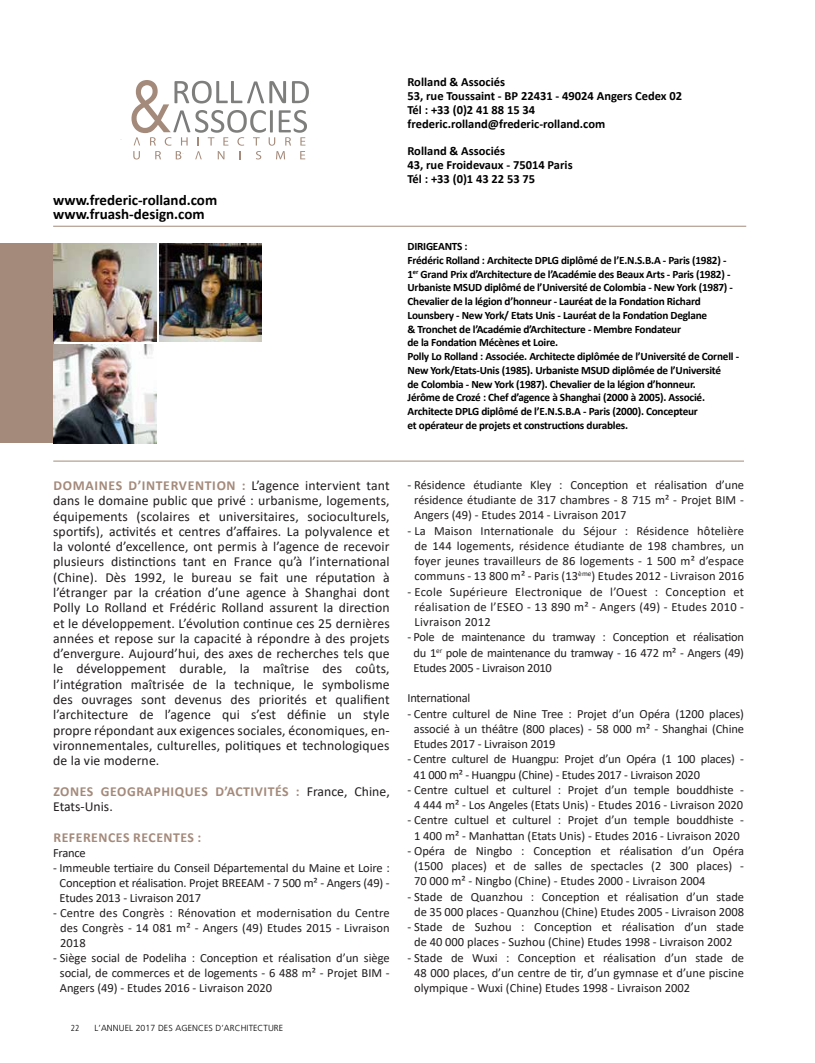
<style>
.page{position:relative;width:815px;height:1063px;background:#fff}
.page>*{position:absolute;margin:0;border:0;box-sizing:border-box;transform-origin:0 0}
.t1{font:700 15px/13.8px "Calibri";color:#000}
.t2{font:13.75px/15.2px "Calibri";letter-spacing:.01em;color:#211d1e;text-align:justify}
.t3{font:700 13.75px/15.2px "Calibri";letter-spacing:.04em;color:#a48a7b}
.t4{font:12.5px/15.2px "Calibri";color:#211d1e;text-align:justify}
.t5{font:700 12.5px/13.8px "Calibri";color:#000}
.t6{font:12.5px/15.2px "Calibri";letter-spacing:-.02em;color:#211d1e}
.t7{font:700 11.25px/13.8px "Calibri";letter-spacing:-.02em;color:#000}
.t8{font:300 8.75px "Frutiger LT";letter-spacing:.01em;color:#000}
.t9{font:300 condensed 8.75px "Frutiger LT Std";color:#000}
.s1{font-weight:700;color:#a48a7b}
.s2{font-weight:400;color:#211d1e}
</style>
<div class="page">
<div style="left:0;top:244px;width:53px;height:199px;background:#a48a7b"></div>
<hr style="left:53px;top:226px;width:693px;height:1px;background:#a48a7b">
<hr style="left:53px;top:461px;width:691px;height:1px;background:#a48a7b">
<svg style="left:121px;top:80px;width:188px;height:79px"></svg>
<img style="left:160px;top:244px;width:101px;height:98px">
<img style="left:53px;top:345px;width:104px;height:98px">
<img style="left:53px;top:244px;width:104px;height:98px">
<p class="t1" style="left:53px;top:193px;width:166px">www.frederic-rolland.com www.fruash-design.com</p>
<p class="t5" style="left:407px;top:75px;width:276px">Rolland &amp; Associés<br>53, rue Toussaint - BP 22431 - 49024 Angers Cedex 02<br>Tél : +33 (0)2 41 88 15 34 frederic.rolland@frederic-rolland.com</p>
<p class="t5" style="left:407px;top:144px;width:167px">Rolland &amp; Associés<br>43, rue Froidevaux - 75014 Paris<br>Tél : +33 (0)1 43 22 53 75</p>
<p class="t7" style="left:407px;top:239px;width:333px">DIRIGEANTS :<br>Frédéric Rolland : Architecte DPLG diplômé de l’E.N.S.B.A - Paris (1982) - 1<sup>er</sup> Grand Prix d’Architecture de l’Académie des Beaux Arts - Paris (1982) - Urbaniste MSUD diplômé de l’Université de Colombia - New York (1987) - Chevalier de la légion d’honneur - Lauréat de la Fondation Richard Lounsbery - New York/ Etats Unis - Lauréat de la Fondation Deglane<br>&amp; Tronchet de l’Académie d’Architecture - Membre Fondateur<br>de la Fondation Mécènes et Loire.<br>Polly Lo Rolland : Associée. Architecte diplômée de l’Université de Cornell - New York/Etats-Unis (1985). Urbaniste MSUD diplômée de l’Université<br>de Colombia - New York (1987). Chevalier de la légion d’honneur.<br>Jérôme de Crozé : Chef d’agence à Shanghai (2000 à 2005). Associé.<br>Architecte DPLG diplômé de l’E.N.S.B.A - Paris (2000). Concepteur<br>et opérateur de projets et constructions durables.</p>
<p class="t2" style="left:53px;top:477px;width:338px"><span class="s1">DOMAINES D’INTERVENTION :</span> L’agence intervient tant dans le domaine public que privé : urbanisme, logements, équipements (scolaires et universitaires, socioculturels, sportifs), activités et centres d’affaires. La polyvalence et la volonté d’excellence, ont permis à l’agence de recevoir plusieurs distinctions tant en France qu’à l’international (Chine). Dès 1992, le bureau se fait une réputation à l’étranger par la création d’une agence à Shanghai dont Polly Lo Rolland et Frédéric Rolland assurent la direction et le développement. L’évolution continue ces 25 dernières années et repose sur la capacité à répondre à des projets d’envergure. Aujourd’hui, des axes de recherches tels que le développement durable, la maîtrise des coûts, l’intégration maîtrisée de la technique, le symbolisme des ouvrages sont devenus des priorités et qualifient l’architecture de l’agence qui s’est définie un style propre répondant aux exigences sociales, économiques, en&shy;vironnementales, culturelles, politiques et technologiques de la vie moderne.</p>
<p class="t3" style="left:53px;top:783px;width:338px">ZONES GEOGRAPHIQUES D’ACTIVITÉS : <span class="s2">France, Chine,<br>Etats-Unis.</span></p>
<p class="t3" style="left:53px;top:829px;width:149px">REFERENCES RECENTES :</p>
<p class="t4" style="left:53px;top:845px;width:34px">France</p>
<p class="t4" style="left:60px;top:860px;width:332px;text-indent:-6px">- Immeuble tertiaire du Conseil Départemental du Maine et Loire :<br>Conception et réalisation. Projet BREEAM - 7 500 m² - Angers (49) - Etudes 2013 - Livraison 2017</p>
<p class="t4" style="left:60px;top:905px;width:331px;text-indent:-7px">- Centre des Congrès : Rénovation et modernisation du Centre des Congrès - 14 081 m² - Angers (49) Etudes 2015 - Livraison 2018</p>
<p class="t4" style="left:60px;top:950px;width:331px;text-indent:-7px">- Siège social de Podeliha : Conception et réalisation d’un siège social, de commerces et de logements - 6 488 m² - Projet BIM - Angers (49) - Etudes 2016 - Livraison 2020</p>
<p class="t9" style="left:71px;top:1023px;width:10px">22</p>
<p class="t8" style="left:95px;top:1023px;width:190px">L’ANNUEL 2017 DES AGENCES D’ARCHITECTURE</p>
<p class="t4" style="left:414px;top:477px;width:331px;text-indent:-7px">- Résidence étudiante Kley : Conception et réalisation d’une résidence étudiante de 317 chambres - 8 715 m² - Projet BIM - Angers (49) - Etudes 2014 - Livraison 2017</p>
<p class="t4" style="left:407px;top:523px;width:338px;text-align:center">- La Maison Internationale du Séjour : Résidence hôtelière de 144 logements, résidence étudiante de 198 chambres, un foyer jeunes travailleurs de 86 logements - 1 500 m² d’espace communs - 13 800 m² - Paris (13<sup>ème</sup>) Etudes 2012 - Livraison 2016</p>
<p class="t4" style="left:415px;top:584px;width:331px;text-indent:-7px">- Ecole Supérieure Electronique de l’Ouest : Conception et réalisation de l’ESEO - 13 890 m² - Angers (49) - Etudes 2010 - Livraison 2012</p>
<p class="t4" style="left:414px;top:629px;width:332px;text-indent:-6px">- Pole de maintenance du tramway : Conception et réalisation du 1<sup>er</sup> pole de maintenance du tramway - 16 472 m² - Angers (49)<br>Etudes 2005 - Livraison 2010</p>
<p class="t6" style="left:407px;top:690px;width:64px">International</p>
<p class="t4" style="left:414px;top:706px;width:332px;text-indent:-6px">- Centre culturel de Nine Tree : Projet d’un Opéra (1200 places) associé à un théâtre (800 places) - 58 000 m² - Shanghai (Chine Etudes 2017 - Livraison 2019</p>
<p class="t6" style="left:414px;top:751px;width:332px;text-indent:-6px">- Centre culturel de Huangpu: Projet d’un Opéra (1 100 places) -<br>41 000 m² - Huangpu (Chine) - Etudes 2017 - Livraison 2020</p>
<p class="t4" style="left:407px;top:782px;width:338px;text-align:center">- Centre cultuel et culturel : Projet d’un temple bouddhiste -<br>4 444 m² - Los Angeles (Etats Unis) - Etudes 2016 - Livraison 2020</p>
<p class="t4" style="left:407px;top:812px;width:338px;text-align:center">- Centre cultuel et culturel : Projet d’un temple bouddhiste -<br>1 400 m² - Manhattan (Etats Unis) - Etudes 2016 - Livraison 2020</p>
<p class="t4" style="left:414px;top:843px;width:331px;text-indent:-7px">- Opéra de Ningbo : Conception et réalisation d’un Opéra (1500 places) et de salles de spectacles (2 300 places) - 70 000 m² - Ningbo (Chine) - Etudes 2000 - Livraison 2004</p>
<p class="t4" style="left:407px;top:889px;width:338px;text-align:center">- Stade de Quanzhou : Conception et réalisation d’un stade de 35 000 places - Quanzhou (Chine) Etudes 2005 - Livraison 2008</p>
<p class="t4" style="left:407px;top:919px;width:338px;text-align:center">- Stade de Suzhou : Conception et réalisation d’un stade de 40 000 places - Suzhou (Chine) Etudes 1998 - Livraison 2002</p>
<p class="t4" style="left:414px;top:950px;width:331px;text-indent:-7px">- Stade de Wuxi : Conception et réalisation d’un stade de 48 000 places, d’un centre de tir, d’un gymnase et d’une piscine olympique - Wuxi (Chine) Etudes 1998 - Livraison 2002</p>
</div>
